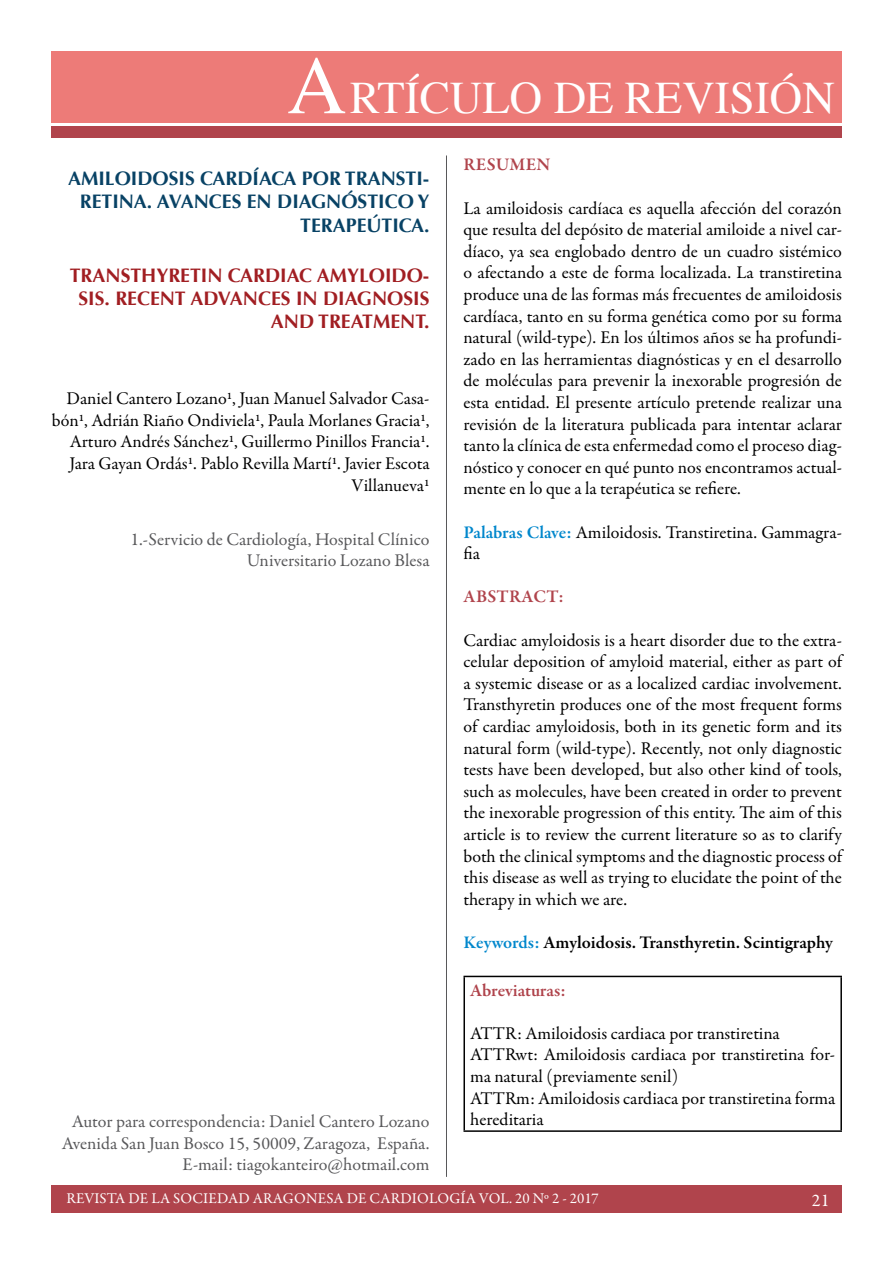
<style>
.page{position:relative;width:893px;height:1263px;background:#fff}
.page>*{position:absolute;margin:0;border:0;box-sizing:border-box;transform-origin:0 0}
.t1{font:45px "Times";color:#fff}
.t2{font:700 19.5px/23.4px "Optima";color:#a11e22;text-align:right}
.t3{font:700 19.5px/23.4px "Optima";color:#084265;text-align:right}
.t4{font:18px/21.6px "Garamond Premr Pro";letter-spacing:-.005em;color:#000;text-align:justify}
.t5{font:18px/21.6px "Garamond Premr Pro";color:#58585a;text-align:right}
.t6{font:600 18px "Garamond Premr Pro";color:#000}
.t7{font:600 18px "Garamond Premr Pro";letter-spacing:.015em;color:#b0444c}
.t8{font:600 18px "Garamond Premr Pro";letter-spacing:-.005em;color:#af434b}
.t9{font:18px "Garamond Premr Pro";color:#fff}
.t10{font:15px "Garamond Premr Pro";letter-spacing:.01em;color:#fff}
.s1{font-size:82.5px}
.s2{font-weight:600;color:#0087cc}
.s3{color:#0087cc}
</style>
<div class="page">
<div style="left:51px;top:1185px;width:791px;height:28px;background:#b0444c"></div>
<hr style="left:446px;top:155px;width:1px;height:1022px;background:#58585a">
<div style="left:51px;top:126px;width:791px;height:11px;background:#b0444c"></div>
<div style="left:51px;top:51px;width:791px;height:72px;background:#ed7b78"></div>
<hr style="left:463px;top:976px;width:379px;height:1px;background:#000">
<hr style="left:463px;top:977px;width:2px;height:153px;background:#000">
<hr style="left:840px;top:977px;width:2px;height:153px;background:#000">
<hr style="left:463px;top:1130px;width:379px;height:2px;background:#000">
<h1 class="t1" style="left:287px;top:79px;width:549px"><span class="s1">A</span>RTÍCULO DE REVISIÓN</h1>
<p class="t3" style="left:68px;top:167px;width:363px">AMILOIDOSIS CARDÍACA POR TRANSTI-<br>RETINA. AVANCES EN DIAGNÓSTICO Y<br>TERAPEÚTICA.</p>
<p class="t2" style="left:70px;top:264px;width:361px">TRANSTHYRETIN CARDIAC AMYLOIDO-<br>SIS. RECENT ADVANCES IN DIAGNOSIS<br>AND TREATMENT.</p>
<p class="t4" style="left:52px;top:388px;width:379px;text-align:right">Daniel Cantero Lozano1, Juan Manuel Salvador Casa&shy;bón1, Adrián Riaño Ondiviela1, Paula Morlanes Gracia1, Arturo Andrés Sánchez1, Guillermo Pinillos Francia1.<br>Jara Gayan Ordás1. Pablo Revilla Martí1. Javier Escota Villanueva1</p>
<p class="t5" style="left:131px;top:529px;width:300px">1.-Servicio de Cardiología, Hospital Clínico<br>Universitario Lozano Blesa</p>
<p class="t5" style="left:62px;top:1111px;width:369px">Autor para correspondencia: Daniel Cantero Lozano<br>Avenida San Juan Bosco 15, 50009, Zaragoza, España.<br>E-mail: tiagokanteiro@hotmail.com</p>
<p class="t7" style="left:464px;top:154px;width:88px">RESUMEN</p>
<p class="t4" style="left:463px;top:198px;width:380px">La amiloidosis cardíaca es aquella afección del corazón que resulta del depósito de material amiloide a nivel car&shy;díaco, ya sea englobado dentro de un cuadro sistémico o afectando a este de forma localizada. La transtiretina produce una de las formas más frecuentes de amiloidosis cardíaca, tanto en su forma genética como por su forma natural (wild-type). En los últimos años se ha profundi&shy;zado en las herramientas diagnósticas y en el desarrollo de moléculas para prevenir la inexorable progresión de esta entidad. El presente artículo pretende realizar una revisión de la literatura publicada para intentar aclarar tanto la clínica de esta enfermedad como el proceso diag&shy;nóstico y conocer en qué punto nos encontramos actual&shy;mente en lo que a la terapéutica se refiere.</p>
<p class="t4" style="left:463px;top:522px;width:380px"><span class="s2">Palabras Clave:</span> Amiloidosis. Transtiretina. Gammagra&shy;fia</p>
<p class="t7" style="left:464px;top:586px;width:102px">ABSTRACT:</p>
<p class="t4" style="left:463px;top:630px;width:380px">Cardiac amyloidosis is a heart disorder due to the extra&shy;celular deposition of amyloid material, either as part of a systemic disease or as a localized cardiac involvement.<br>Transthyretin produces one of the most frequent forms of cardiac amyloidosis, both in its genetic form and its natural form (wild-type). Recently, not only diagnostic tests have been developed, but also other kind of tools, such as molecules, have been created in order to prevent the inexorable progression of this entity. The aim of this article is to review the current literature so as to clarify both the clinical symptoms and the diagnostic process of this disease as well as trying to elucidate the point of the therapy in which we are.</p>
<p class="t6" style="left:463px;top:931px;width:371px"><span class="s3">Keywords:</span> Amyloidosis. Transthyretin. Scintigraphy</p>
<p class="t8" style="left:470px;top:979px;width:97px">Abreviaturas:</p>
<p class="t4" style="left:470px;top:1023px;width:366px;text-align:left">ATTR: Amiloidosis cardiaca por transtiretina ATTRwt: Amiloidosis cardiaca por transtiretina for&shy;ma natural (previamente senil)<br>ATTRm: Amiloidosis cardiaca por transtiretina forma hereditaria</p>
<p class="t10" style="left:67px;top:1189px;width:534px">REVISTA DE LA SOCIEDAD ARAGONESA DE CARDIOLOGÍA VOL. 20 Nº 2 - 2017</p>
<p class="t9" style="left:812px;top:1189px;width:19px">21</p>
</div>
